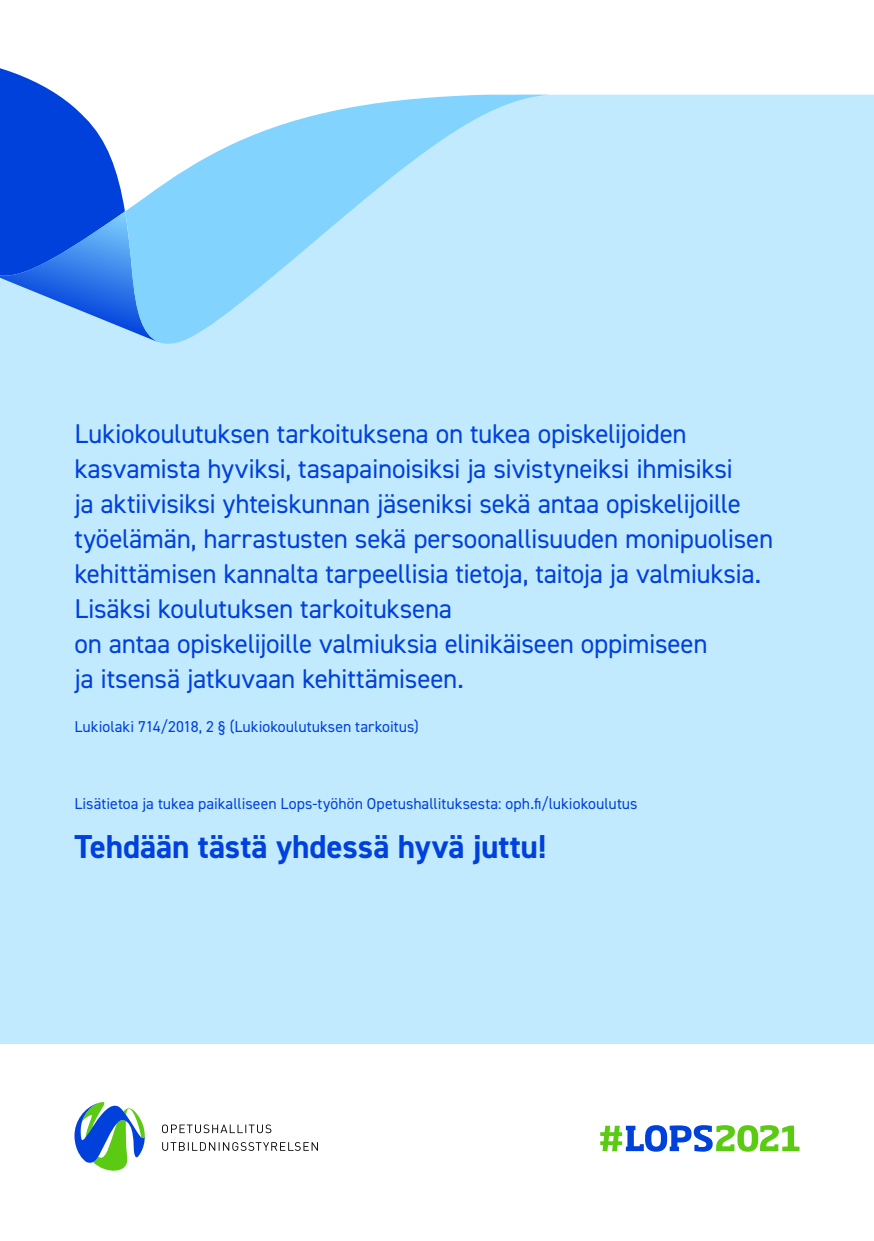
<style>
.page{position:relative;width:874px;height:1241px;background:#fff}
.page>*{position:absolute;margin:0;border:0;box-sizing:border-box;transform-origin:0 0}
.t1{font:700 33.25px "DIN2014";letter-spacing:-.005em;color:#0041dc}
.t2{font:27.12px/35px "DIN2014";letter-spacing:-.015em;color:#0041dc}
.t3{font:15.75px "DIN2014";color:#0041dc}
</style>
<div class="page">
<div style="left:0;top:95px;width:873px;height:948px;background:#c1eaff"></div>
<svg style="left:0;top:68px;width:125px;height:143px;fill:#0041dc"></svg>
<svg style="left:0;top:211px;width:125px;height:131px;background:#4d89eb"></svg>
<svg style="left:125px;top:95px;width:424px;height:254px;background:#afe3fe"></svg>
<svg style="left:162px;top:1142px;width:156px;height:8px"></svg>
<svg style="left:162px;top:1124px;width:109px;height:8px"></svg>
<svg style="left:74px;top:1102px;width:71px;height:69px"></svg>
<svg style="left:600px;top:1125px;width:199px;height:26px"></svg>
<p class="t2" style="left:74px;top:415px;width:700px">Lukiokoulutuksen tarkoituksena on tukea opiskelijoiden kasvamista hyviksi, tasapainoisiksi ja sivistyneiksi ihmisiksi<br>ja aktiivisiksi yhteiskunnan jäseniksi sekä antaa opiskelijoille työelämän, harrastusten sekä persoonallisuuden monipuolisen kehittämisen kannalta tarpeellisia tietoja, taitoja ja valmiuksia.<br>Lisäksi koulutuksen tarkoituksena<br>on antaa opiskelijoille valmiuksia elinikäiseen oppimiseen<br>ja itsensä jatkuvaan kehittämiseen.</p>
<p class="t3" style="left:74px;top:716px;width:346px">Lukiolaki 714/2018, 2 § (Lukiokoulutuksen tarkoitus)</p>
<p class="t3" style="left:74px;top:793px;width:564px">Lisätietoa ja tukea paikalliseen Lops-työhön Opetushallituksesta: oph.fi/lukiokoulutus</p>
<p class="t1" style="left:74px;top:824px;width:473px">Tehdään tästä yhdessä hyvä juttu!</p>
</div>
